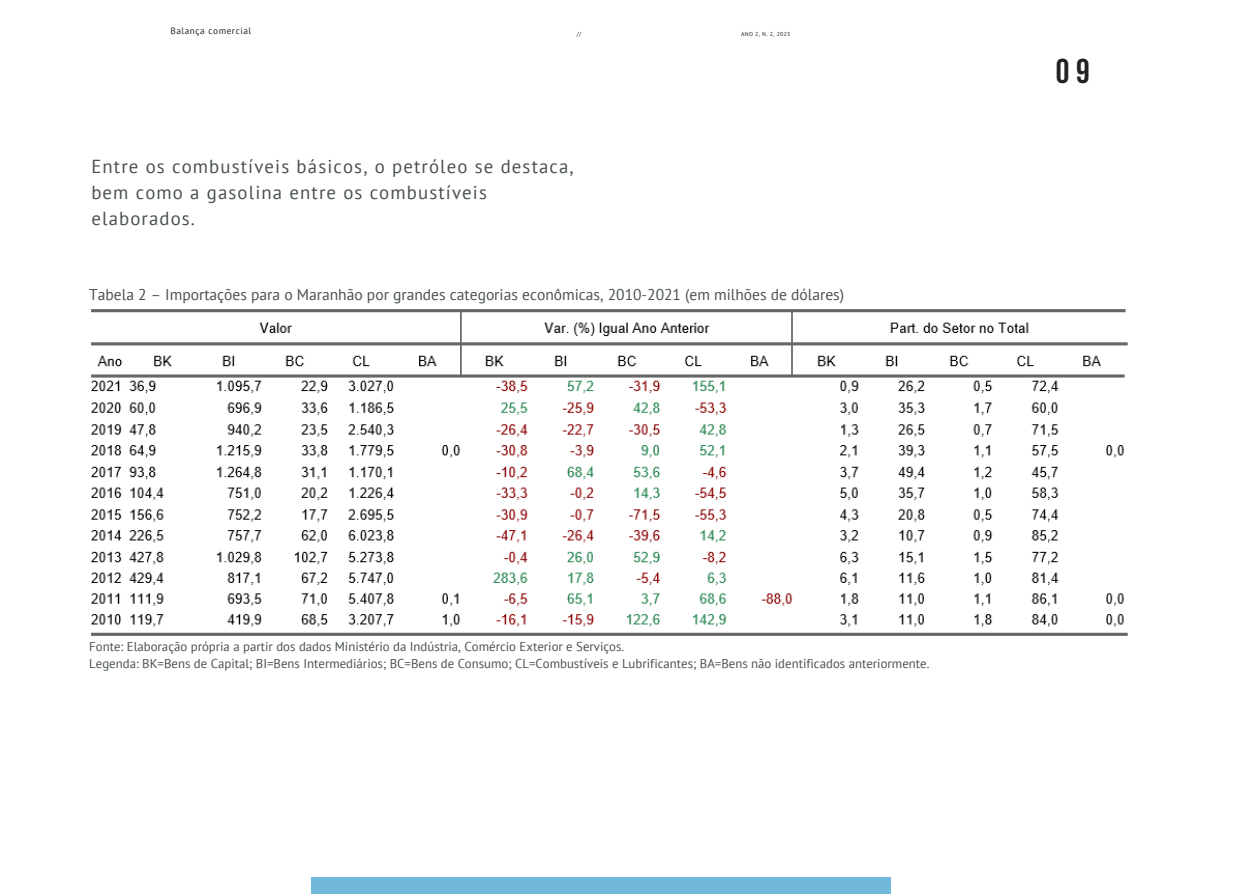
<style>
.page{position:relative;width:1233px;height:894px;background:#fff}
.page>*{position:absolute;margin:0;border:0;box-sizing:border-box;transform-origin:0 0}
.t1{font:700 34.35px "Bebas Neue";color:#222}
.t2{font:18.75px/25.8px "PT Sans";letter-spacing:.06em;color:#495052}
.t3{font:15.6px "PT Sans";color:#495052}
.t4{font:12.75px "PT Sans";color:#495052}
.t5{font:9.3px "PT Sans";letter-spacing:.06em;color:#222}
.t6{font:5.7px "PT Sans";letter-spacing:.06em;color:#222}
</style>
<div class="page">
<div style="left:312px;top:877px;width:579px;height:16px;background:#70b9db"></div>
<img style="left:91px;top:309px;width:1037px;height:327px">
<p class="t5" style="left:171px;top:25px;width:82px">Balança comercial</p>
<p class="t6" style="left:577px;top:30px;width:6px">//</p>
<p class="t6" style="left:741px;top:30px;width:50px">ANO 2, N. 2, 2023</p>
<p class="t2" style="left:91px;top:153px;width:484px">Entre os combustíveis básicos, o petróleo se destaca, bem como a gasolina entre os combustíveis elaborados.</p>
<p class="t3" style="left:89px;top:284px;width:756px">Tabela 2 – Importações para o Maranhão por grandes categorias econômicas, 2010-2021 (em milhões de dólares)</p>
<p class="t1" style="left:1056px;top:58px;width:36px">09</p>
<p class="t4" style="left:89px;top:638px;width:537px">Fonte: Elaboração própria a partir dos dados Ministério da Indústria, Comércio Exterior e Serviços.</p>
<p class="t4" style="left:89px;top:655px;width:842px">Legenda: BK=Bens de Capital; BI=Bens Intermediários; BC=Bens de Consumo; CL=Combustíveis e Lubrificantes; BA=Bens não identificados anteriormente.</p>
</div>
